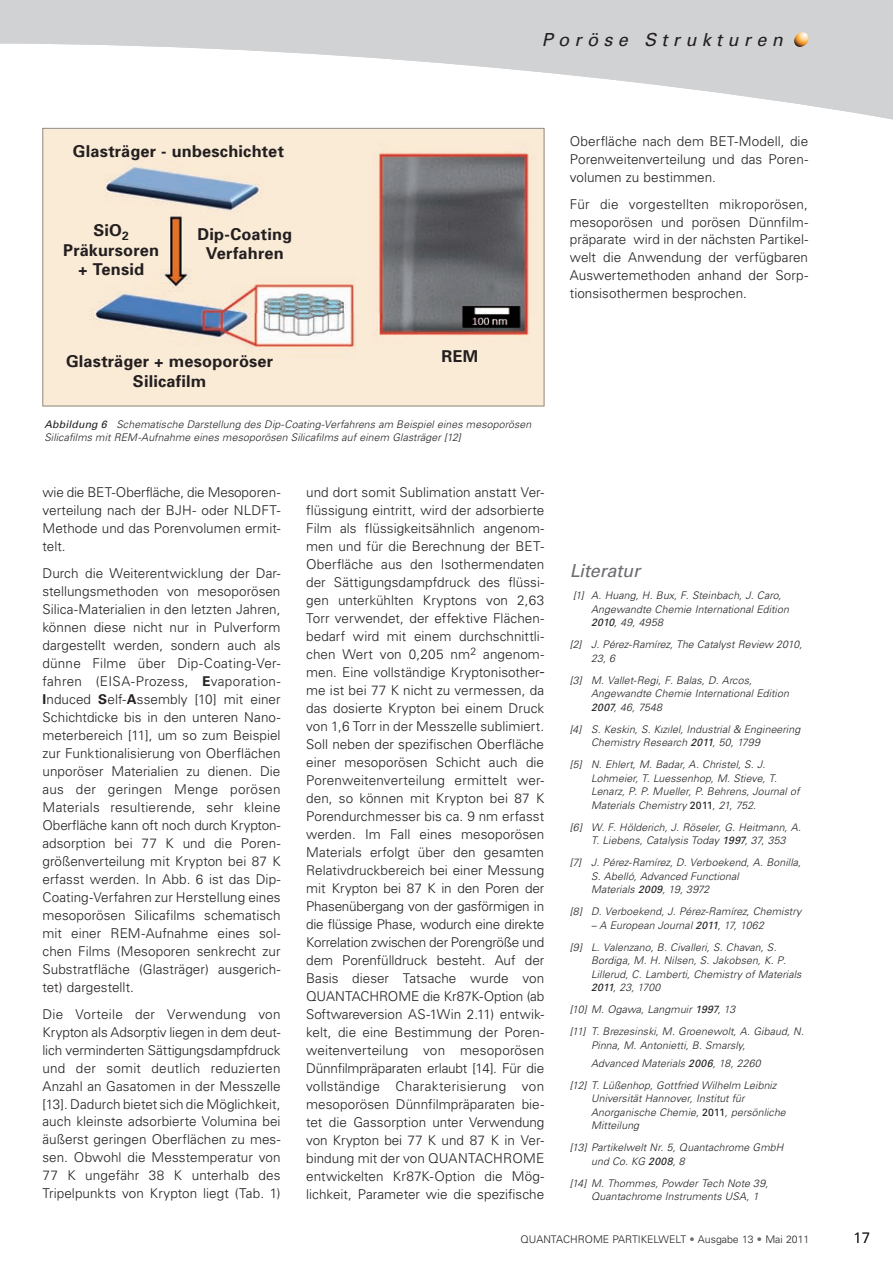
<style>
.page{position:relative;width:893px;height:1263px;background:#fff}
.page>*{position:absolute;margin:0;border:0;box-sizing:border-box;transform-origin:0 0}
.t1{font:italic 18px "Univers";letter-spacing:.3em;color:#231f20}
.t2{font:italic 18px "Univers";letter-spacing:-.005em;color:#6c6d70}
.t3{font:700 16.35px/19.5px "Univers";letter-spacing:.01em;color:#231f20;text-align:center}
.t4{font:300 15px "Univers";color:#231f20}
.t5{font:300 13.5px/18px "Univers";letter-spacing:.005em;color:#231f20;text-align:justify}
.t6{font:italic 300 10.5px/13.5px "Univers";letter-spacing:.01em;color:#231f20}
.t7{font:300 10.5px "Univers";color:#231f20}
.s1{font-weight:400}
.s2{font-weight:700}
.s3{font-weight:400;font-style:normal}
.s4{color:#6c6d70}
</style>
<div class="page">
<svg style="left:0;top:0;width:893px;height:120px;fill:#d1d2d4"></svg>
<img style="left:793px;top:32px;width:16px;height:15px">
<svg style="left:42px;top:128px;width:502px;height:278px;background:#d3c8bb"></svg>
<h1 class="t1" style="left:542px;top:33px;width:242px">Poröse Strukturen</h1>
<p class="t3" style="left:73px;top:143px;width:213px">Glasträger - unbeschichtet</p>
<p class="t3" style="left:63px;top:222px;width:97px">SiO<sub>2<br></sub>Präkursoren + Tensid</p>
<p class="t3" style="left:197px;top:225px;width:96px">Dip-Coating<br>Verfahren</p>
<p class="t3" style="left:66px;top:353px;width:209px">Glasträger + mesoporöser<br>Silicafilm</p>
<p class="t3" style="left:442px;top:348px;width:38px">REM</p>
<p class="t6" style="left:44px;top:418px;width:488px"><span class="s1">Abbildung 6</span> Schematische Darstellung des Dip-Coating-Verfahrens am Beispiel eines mesoporösen<br>Silicafilms mit REM-Aufnahme eines mesoporösen Silicafilms auf einem Glasträger [12]</p>
<p class="t5" style="left:570px;top:133px;width:240px">Oberfläche nach dem BET-Modell, die Poren weiten verteilung und das Poren&shy;volumen zu bestimmen.</p>
<p class="t5" style="left:570px;top:196px;width:240px">Für die vorgestellten mikroporösen, mesoporösen und porösen Dünn film&shy;präparate wird in der nächsten Partikel&shy;welt die Anwendung der verfügbaren Auswertemethoden anhand der Sorp&shy;tions isothermen besprochen.</p>
<p class="t5" style="left:42px;top:484px;width:240px">wie die BET-Oberfläche, die Meso poren&shy;verteilung nach der BJH- oder NLDFT-Methode und das Poren volu men ermit&shy;telt.</p>
<p class="t5" style="left:42px;top:565px;width:240px">Durch die Weiterentwicklung der Dar&shy;stellungsmethoden von mesoporösen Silica-Materialien in den letzten Jahren, können diese nicht nur in Pulverform dargestellt werden, sondern auch als dünne Filme über Dip-Coating-Ver&shy;fahren (EISA-Prozess, <span class="s2">E</span>vaporation-<span class="s2">I</span>nduced <span class="s2">S</span>elf-<span class="s2">A</span>ssembly [10] mit einer Schichtdicke bis in den unteren Nano&shy;meterbereich [11], um so zum Beispiel zur Funktionalisierung von Oberflächen unporöser Materialien zu dienen. Die aus der geringen Menge porösen Materials resultierende, sehr kleine Oberfläche kann oft noch durch Krypto n&shy;adsorption bei 77 K und die Poren&shy;größenverteilung mit Krypton bei 87 K erfasst werden. In Abb. 6 ist das Dip-Coating-Verfahren zur Herstellung eines mesoporösen Silicafilms schematisch mit einer REM-Aufnahme eines sol&shy;chen Films (Mesoporen senkrecht zur Substratfläche (Glasträger) ausgerich&shy;tet) dargestellt.</p>
<p class="t5" style="left:42px;top:1006px;width:240px">Die Vorteile der Verwendung von Krypton als Adsorptiv liegen in dem deut&shy;lich verminderten Sättigungs dampf druck und der somit deutlich reduzierten Anzahl an Gasatomen in der Messzelle [13]. Dadurch bietet sich die Möglichkeit, auch kleinste adsorbierte Volumina bei äußerst geringen Ober flächen zu mes&shy;sen. Obwohl die Mess temperatur von 77 K ungefähr 38 K unterhalb des Tripelpunkts von Krypton liegt (Tab. 1)</p>
<p class="t5" style="left:306px;top:484px;width:240px">und dort somit Sublimation anstatt Ver&shy;flüssigung eintritt, wird der adsorbierte Film als flüssigkeitsähnlich angenom&shy;men und für die Berechnung der BET-Oberfläche aus den Iso ther men daten der Sätti gungs dampfdruck des flüssi&shy;gen unterkühlten Kryptons von 2,63<br>Torr verwendet, der effektive Flächen&shy;bedarf wird mit einem durchschnittli&shy;chen Wert von 0,205 nm<sup>2</sup> angenom&shy;men. Eine vollständige Krypto niso ther&shy;me ist bei 77 K nicht zu vermessen, da das dosierte Krypton bei einem Druck von 1,6 Torr in der Messzelle sublimiert.<br>Soll neben der spezifischen Oberfläche einer mesoporösen Schicht auch die Poren weiten verteilung ermittelt wer&shy;den, so können mit Krypton bei 87 K Poren durchmesser bis ca. 9 nm erfasst werden. Im Fall eines mesoporösen Mate rials erfolgt über den gesamten Relativ druckbereich bei einer Messung mit Krypton bei 87 K in den Poren der Phasen übergang von der gasförmigen in die flüssige Phase, wodurch eine direkte Korrelation zwischen der Poren größe und dem Poren fülldruck besteht. Auf der Basis dieser Tatsache wurde von QUANTACHROME die Kr87K-Option (ab Softwareversion AS-1Win 2.11) entwik&shy;kelt, die eine Bestimmung der Poren&shy;weitenverteilung von mesoporösen Dünn filmpräparaten erlaubt [14]. Für die vollständige Charak terisierung von mesoporösen Dünn filmpräparaten bie&shy;tet die Gassorption unter Verwendung von Krypton bei 77 K und 87 K in Ver&shy;bindung mit der von QUANTACHROME entwickelten Kr87K-Option die Mög&shy;lichkeit, Para meter wie die spezifische</p>
<h1 class="t2" style="left:570px;top:564px;width:72px">Literatur</h1>
<p class="t6" style="left:591px;top:590px;width:199px;text-indent:-18px">[1] A. Huang, H. Bux, F. Steinbach, J. Caro,<br>Angewandte Chemie International Edition<br><span class="s1">2010</span>, 49, 4958</p>
<p class="t6" style="left:591px;top:639px;width:213px;text-indent:-21px">[2] J. Pérez-Ramírez, The Catalyst Review 2010,<br>23, 6</p>
<p class="t6" style="left:591px;top:674px;width:199px;text-indent:-21px">[3] M. Vallet-Regi, F. Balas, D. Arcos,<br>Angewandte Chemie International Edition<br><span class="s1">2007</span>, 46, 7548</p>
<p class="t6" style="left:591px;top:723px;width:211px;text-indent:-21px">[4] S. Keskin, S. Kızılel, Industrial &amp; Engineering<br>Chemistry Research <span class="s1">2011</span>, 50, 1799</p>
<p class="t6" style="left:591px;top:759px;width:210px;text-indent:-21px">[5] N. Ehlert, M. Badar, A. Christel, S. J.<br>Lohmeier, T. Luessenhop, M. Stieve, T.<br>Lenarz, P. P. Mueller, P. Behrens, Journal of Materials Chemistry <span class="s3">2011</span>, 21, 752.</p>
<p class="t6" style="left:570px;top:821px;width:233px;text-align:center">[6] W. F. Hölderich, J. Röseler, G. Heitmann, A.<br>T. Liebens, Catalysis Today <span class="s1">1997</span>, 37, 353</p>
<p class="t6" style="left:591px;top:857px;width:212px;text-indent:-21px">[7] J. Pérez-Ramírez, D. Verboekend, A. Bonilla,<br>S. Abelló, Advanced Functional<br>Materials <span class="s1">2009</span>, 19, 3972</p>
<p class="t6" style="left:570px;top:906px;width:233px">[8] D. Verboekend, J. Pérez-Ramírez, Chemistry</p>
<p class="t6" style="left:570px;top:915px;width:208px;line-height:22px;text-indent:21px">– A European Journal <span class="s1">2011</span>, 17, 1062 [9] L. Valenzano, B. Civalleri, S. Chavan, S.</p>
<p class="t6" style="left:591px;top:955px;width:212px">Bordiga, M. H. Nilsen, S. Jakobsen, K. P.<br>Lillerud, C. Lamberti, Chemistry of Materials<br><span class="s1">2011</span>, 23, 1700</p>
<p class="t6" style="left:570px;top:999px;width:236px;line-height:22px">[10] M. Ogawa, Langmuir <span class="s1">1997</span>, 13<br>[11] T. Brezesinski, M. Groenewolt, A. Gibaud, N.</p>
<p class="t6" style="left:591px;top:1037px;width:171px;line-height:18px">Pinna, M. Antonietti, B. Smarsly,<br>Advanced Materials <span class="s1">2006</span>, 18, 2260</p>
<p class="t6" style="left:591px;top:1079px;width:196px;text-indent:-21px">[12] T. Lüßenhop, Gottfried Wilhelm Leibniz Universität Hannover, Institut für Anorganische Chemie, <span class="s3">2011</span>, persönliche Mitteilung</p>
<p class="t6" style="left:591px;top:1142px;width:194px;text-indent:-21px">[13] Partikelwelt Nr. 5, Quantachrome GmbH und Co. KG <span class="s1">2008</span>, 8</p>
<p class="t6" style="left:591px;top:1177px;width:179px;text-indent:-21px">[14] M. Thommes, Powder Tech Note 39,<br>Quantachrome Instruments USA, 1</p>
<p class="t7" style="left:521px;top:1236px;width:290px">QUANTACHROME PARTIKELWELT <span class="s4">•</span> Ausgabe 13 <span class="s4">•</span> Mai 2011</p>
<p class="t4" style="left:853px;top:1232px;width:18px">17</p>
</div>
